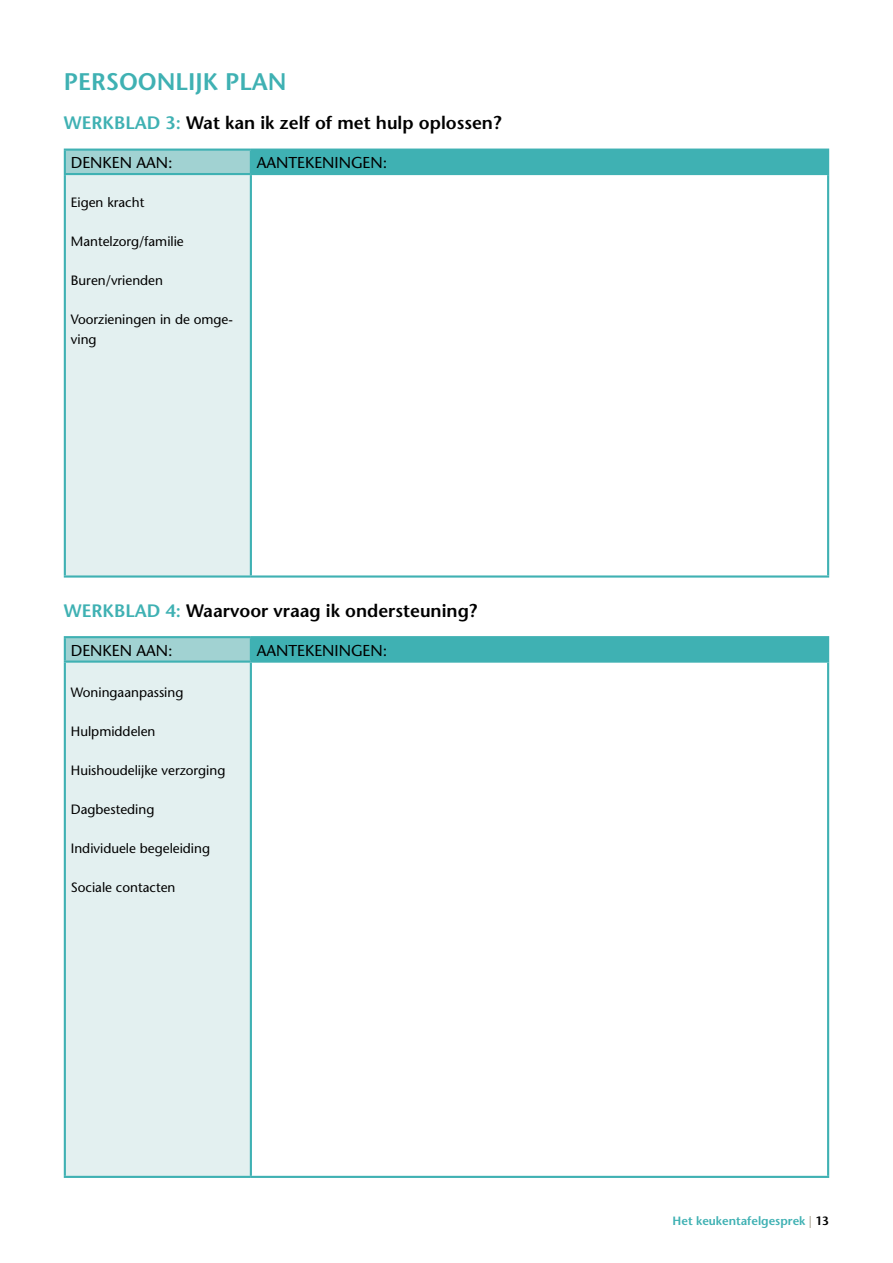
<style>
.page{position:relative;width:893px;height:1263px;background:#fff}
.page>*{position:absolute;margin:0;border:0;box-sizing:border-box;transform-origin:0 0}
.t1{font:600 24px "Stone Sans Std";color:#3fb1b3}
.t2{font:600 18px "Stone Sans Std";color:#000}
.t3{font:500 15.75px "Stone Sans Std";color:#000}
.t4{font:500 13.5px/19.5px "Stone Sans Std";color:#000}
.t5{font:600 12px "Stone Sans Std";color:#3fb1b3}
.s1{color:#3fb1b3}
.s2{color:#aaa494}
.s3{color:#000}
</style>
<div class="page">
<div style="left:65px;top:150px;width:186px;height:24px;background:#a1d2d2"></div>
<div style="left:251px;top:150px;width:577px;height:24px;background:#3fb1b3"></div>
<div style="left:65px;top:174px;width:186px;height:402px;background:#e3f0f0"></div>
<hr style="left:64px;top:175px;width:2px;height:400px;background:#3fb1b3">
<hr style="left:250px;top:175px;width:2px;height:400px;background:#3fb1b3">
<hr style="left:827px;top:175px;width:2px;height:400px;background:#3fb1b3">
<hr style="left:64px;top:575px;width:187px;height:3px;background:#3fb1b3">
<hr style="left:251px;top:575px;width:578px;height:3px;background:#3fb1b3">
<hr style="left:64px;top:149px;width:187px;height:2px;background:#3fb1b3">
<hr style="left:64px;top:151px;width:2px;height:22px;background:#3fb1b3">
<hr style="left:251px;top:149px;width:578px;height:2px;background:#3fb1b3">
<hr style="left:250px;top:151px;width:2px;height:22px;background:#3fb1b3">
<hr style="left:827px;top:151px;width:2px;height:22px;background:#3fb1b3">
<hr style="left:64px;top:173px;width:187px;height:2px;background:#3fb1b3">
<hr style="left:251px;top:173px;width:578px;height:2px;background:#3fb1b3">
<div style="left:65px;top:637px;width:186px;height:25px;background:#a1d2d2"></div>
<div style="left:251px;top:637px;width:577px;height:25px;background:#3fb1b3"></div>
<div style="left:65px;top:662px;width:186px;height:515px;background:#e3f0f0"></div>
<hr style="left:64px;top:663px;width:2px;height:513px;background:#3fb1b3">
<hr style="left:250px;top:663px;width:2px;height:513px;background:#3fb1b3">
<hr style="left:827px;top:663px;width:2px;height:513px;background:#3fb1b3">
<hr style="left:64px;top:1176px;width:187px;height:2px;background:#3fb1b3">
<hr style="left:251px;top:1176px;width:578px;height:2px;background:#3fb1b3">
<hr style="left:64px;top:636px;width:187px;height:2px;background:#3fb1b3">
<hr style="left:64px;top:638px;width:2px;height:22px;background:#3fb1b3">
<hr style="left:251px;top:636px;width:578px;height:2px;background:#3fb1b3">
<hr style="left:250px;top:638px;width:2px;height:22px;background:#3fb1b3">
<hr style="left:827px;top:638px;width:2px;height:22px;background:#3fb1b3">
<hr style="left:64px;top:660px;width:187px;height:3px;background:#3fb1b3">
<hr style="left:251px;top:660px;width:578px;height:3px;background:#3fb1b3">
<h1 class="t1" style="left:64px;top:67px;width:224px">PERSOONLIJK PLAN</h1>
<h2 class="t2" style="left:64px;top:112px;width:439px"><span class="s1">WERKBLAD 3:</span> Wat kan ik zelf of met hulp oplossen?</h2>
<p class="t3" style="left:71px;top:153px;width:103px">DENKEN AAN:</p>
<p class="t3" style="left:257px;top:153px;width:132px">AANTEKENINGEN:</p>
<p class="t4" style="left:71px;top:193px;width:75px">Eigen kracht</p>
<p class="t4" style="left:71px;top:232px;width:114px">Mantelzorg/familie</p>
<p class="t4" style="left:71px;top:271px;width:94px">Buren/vrienden</p>
<p class="t4" style="left:71px;top:310px;width:164px">Voorzieningen in de omge&shy;ving</p>
<h2 class="t2" style="left:64px;top:599px;width:415px"><span class="s1">WERKBLAD 4:</span> Waarvoor vraag ik ondersteuning?</h2>
<p class="t3" style="left:71px;top:641px;width:103px">DENKEN AAN:</p>
<p class="t3" style="left:257px;top:641px;width:132px">AANTEKENINGEN:</p>
<p class="t4" style="left:71px;top:683px;width:114px">Woningaanpassing</p>
<p class="t4" style="left:71px;top:722px;width:86px">Hulpmiddelen</p>
<p class="t4" style="left:71px;top:761px;width:156px">Huishoudelijke verzorging</p>
<p class="t4" style="left:71px;top:800px;width:85px">Dagbesteding</p>
<p class="t4" style="left:71px;top:839px;width:141px">Individuele begeleiding</p>
<p class="t4" style="left:71px;top:878px;width:106px">Sociale contacten</p>
<p class="t5" style="left:673px;top:1213px;width:158px">Het keukentafelgesprek <span class="s2">|</span> <span class="s3">13</span></p>
</div>
